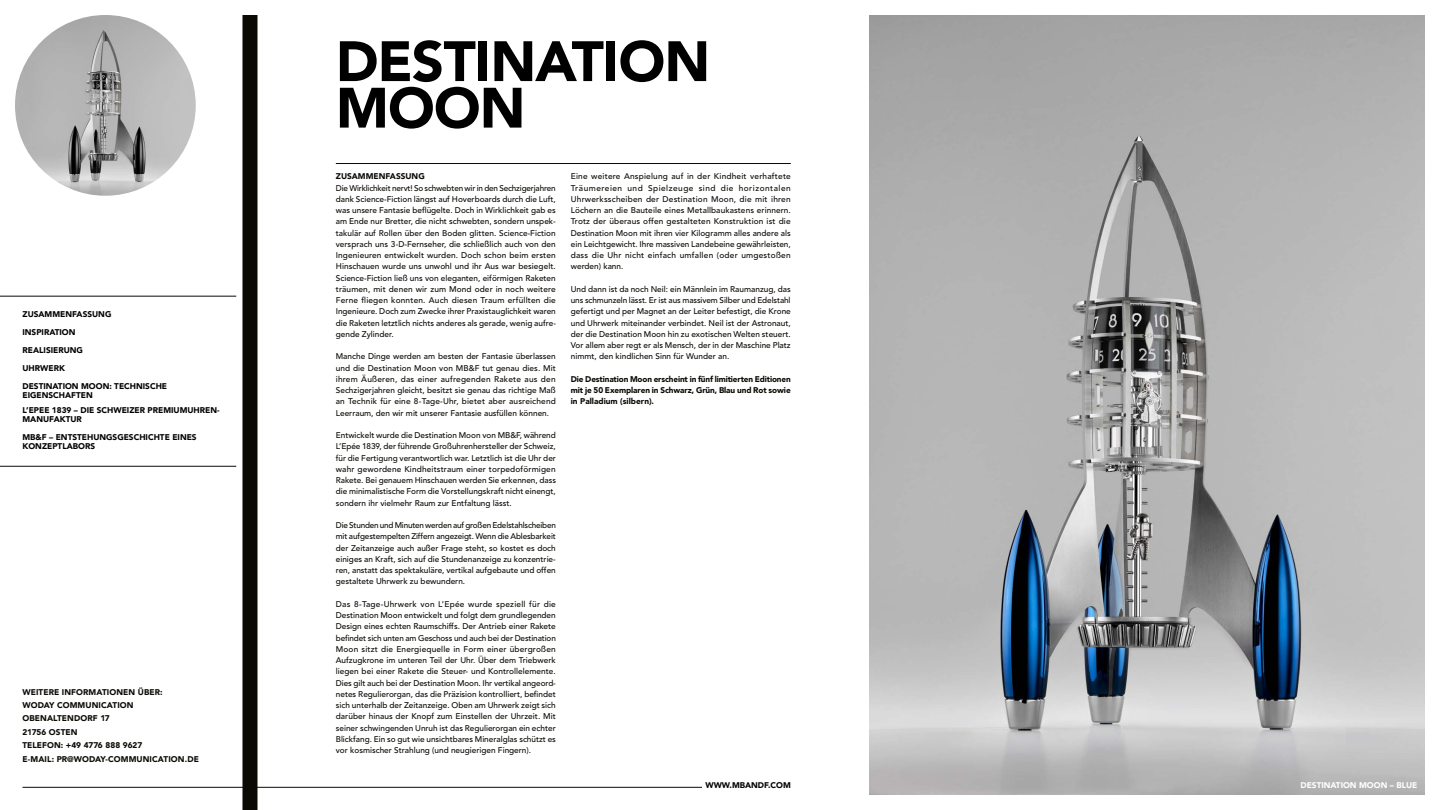
<style>
.page{position:relative;width:1440px;height:810px;background:#fff}
.page>*{position:absolute;margin:0;border:0;box-sizing:border-box;transform-origin:0 0}
.t1{font:900 56.25px/46.5px "Avenir";letter-spacing:-.015em;color:#000}
.t2{font:500 8.25px/11.2px "Avenir LT Std";color:#0b0904;text-align:justify}
.t3{font:900 8.25px/13.5px "Avenir LT Std";color:#0b0904}
.t4{font:900 8.25px/18px "Avenir LT Std";color:#000}
.t5{font:900 8.25px "Avenir";color:#fff}
.t6{font:900 8.25px "Avenir";color:#000}
</style>
<div class="page">
<hr style="left:22px;top:787px;width:680px;height:1px;background:#0b0904">
<hr style="left:336px;top:163px;width:455px;height:1px;background:#0b0904">
<img style="left:15px;top:15px;width:181px;height:181px;border-radius:90px">
<div style="left:242px;top:15px;width:15px;height:795px;background:#0b0904"></div>
<hr style="left:0;top:296px;width:236px;height:1px;background:#0b0904">
<hr style="left:0;top:466px;width:236px;height:1px;background:#0b0904">
<img style="left:869px;top:15px;width:556px;height:780px">
<p class="t4" style="left:22px;top:305px;width:146px">ZUSAMMENFASSUNG<br>INSPIRATION<br>REALISIERUNG<br>UHRWERK<br>DESTINATION MOON: TECHNISCHE</p>
<p class="t4" style="left:22px;top:387px;width:199px;line-height:15.8px">EIGENSCHAFTEN<br>L’EPEE 1839 – DIE SCHWEIZER PREMIUMUHREN-</p>
<p class="t4" style="left:22px;top:410px;width:176px">MANUFAKTUR<br>MB&amp;F – ENTSTEHUNGSGESCHICHTE EINES</p>
<p class="t4" style="left:22px;top:437px;width:74px">KONZEPTLABORS</p>
<p class="t3" style="left:22px;top:685px;width:178px">WEITERE INFORMATIONEN ÜBER:<br>WODAY COMMUNICATION<br>OBENALTENDORF 17<br>21756 OSTEN<br>TELEFON: +49 4776 888 9627<br>E-MAIL: PR@WODAY-COMMUNICATION.DE</p>
<h1 class="t1" style="left:336px;top:37px;width:376px">DESTINATION<br>MOON</h1>
<p class="t3" style="left:336px;top:170px;width:90px">ZUSAMMENFASSUNG</p>
<p class="t2" style="left:336px;top:182px;width:222px">Die Wirklichkeit nervt! So schwebten wir in den Sechzigerjahren dank Science-Fiction längst auf Hoverboards durch die Luft, was unsere Fantasie beflügelte. Doch in Wirklichkeit gab es am Ende nur Bretter, die nicht schwebten, sondern unspek&shy;takulär auf Rollen über den Boden glitten. Science-Fiction versprach uns 3-D-Fernseher, die schließlich auch von den Ingenieuren entwickelt wurden. Doch schon beim ersten Hinschauen wurde uns unwohl und ihr Aus war besiegelt.<br>Science-Fiction ließ uns von eleganten, eiförmigen Raketen träumen, mit denen wir zum Mond oder in noch weitere Ferne fliegen konnten. Auch diesen Traum erfüllten die Ingenieure. Doch zum Zwecke ihrer Praxistauglichkeit waren die Raketen letztlich nichts anderes als gerade, wenig aufre&shy;gende Zylinder.</p>
<p class="t2" style="left:336px;top:351px;width:222px">Manche Dinge werden am besten der Fantasie überlassen und die Destination Moon von MB&amp;F tut genau dies. Mit ihrem Äußeren, das einer aufregenden Rakete aus den Sechzigerjahren gleicht, besitzt sie genau das richtige Maß an Technik für eine 8-Tage-Uhr, bietet aber ausreichend Leerraum, den wir mit unserer Fantasie ausfüllen können.</p>
<p class="t2" style="left:336px;top:430px;width:222px">Entwickelt wurde die Destination Moon von MB&amp;F, während L’Epée 1839, der führende Großuhrenhersteller der Schweiz, für die Fertigung verantwortlich war. Letztlich ist die Uhr der wahr gewordene Kindheitstraum einer torpedoförmigen Rakete. Bei genauem Hinschauen werden Sie erkennen, dass die minimalistische Form die Vorstellungskraft nicht einengt, sondern ihr vielmehr Raum zur Entfaltung lässt.</p>
<p class="t2" style="left:336px;top:520px;width:222px">Die Stunden und Minuten werden auf großen Edelstahlscheiben mit aufgestempelten Ziffern angezeigt. Wenn die Ablesbarkeit der Zeitanzeige auch außer Frage steht, so kostet es doch einiges an Kraft, sich auf die Stundenanzeige zu konzentrie&shy;ren, anstatt das spektakuläre, vertikal aufgebaute und offen gestaltete Uhrwerk zu bewundern.</p>
<p class="t2" style="left:336px;top:598px;width:222px">Das 8-Tage-Uhrwerk von L’Epée wurde speziell für die Destination Moon entwickelt und folgt dem grundlegenden Design eines echten Raumschiffs. Der Antrieb einer Rakete befindet sich unten am Geschoss und auch bei der Destination Moon sitzt die Energiequelle in Form einer übergroßen Aufzugkrone im unteren Teil der Uhr. Über dem Triebwerk liegen bei einer Rakete die Steuer- und Kontrollelemente.<br>Dies gilt auch bei der Destination Moon. Ihr vertikal angeord&shy;netes Regulierorgan, das die Präzision kontrolliert, befindet sich unterhalb der Zeitanzeige. Oben am Uhrwerk zeigt sich darüber hinaus der Knopf zum Einstellen der Uhrzeit. Mit seiner schwingenden Unruh ist das Regulierorgan ein echter Blickfang. Ein so gut wie unsichtbares Mineralglas schützt es vor kosmischer Strahlung (und neugierigen Fingern).</p>
<p class="t2" style="left:571px;top:171px;width:222px">Eine weitere Anspielung auf in der Kindheit verhaftete Träumereien und Spielzeuge sind die horizontalen Uhrwerksscheiben der Destination Moon, die mit ihren Löchern an die Bauteile eines Metallbaukastens erinnern.<br>Trotz der überaus offen gestalteten Konstruktion ist die Destination Moon mit ihren vier Kilogramm alles andere als ein Leichtgewicht. Ihre massiven Landebeine gewährleisten, dass die Uhr nicht einfach umfallen (oder umgestoßen werden) kann.</p>
<p class="t2" style="left:571px;top:283px;width:222px">Und dann ist da noch Neil: ein Männlein im Raumanzug, das uns schmunzeln lässt. Er ist aus massivem Silber und Edelstahl gefertigt und per Magnet an der Leiter befestigt, die Krone und Uhrwerk miteinander verbindet. Neil ist der Astronaut, der die Destination Moon hin zu exotischen Welten steuert.<br>Vor allem aber regt er als Mensch, der in der Maschine Platz nimmt, den kindlichen Sinn für Wunder an.</p>
<p class="t3" style="left:571px;top:373px;width:221px;line-height:11.2px;text-align:justify">Die Destination Moon erscheint in fünf limitierten Editionen mit je 50 Exemplaren in Schwarz, Grün, Blau und Rot sowie in Palladium (silbern).</p>
<p class="t6" style="left:705px;top:778px;width:87px">WWW.MBANDF.COM</p>
<p class="t5" style="left:1301px;top:778px;width:118px">DESTINATION MOON – BLUE</p>
</div>
